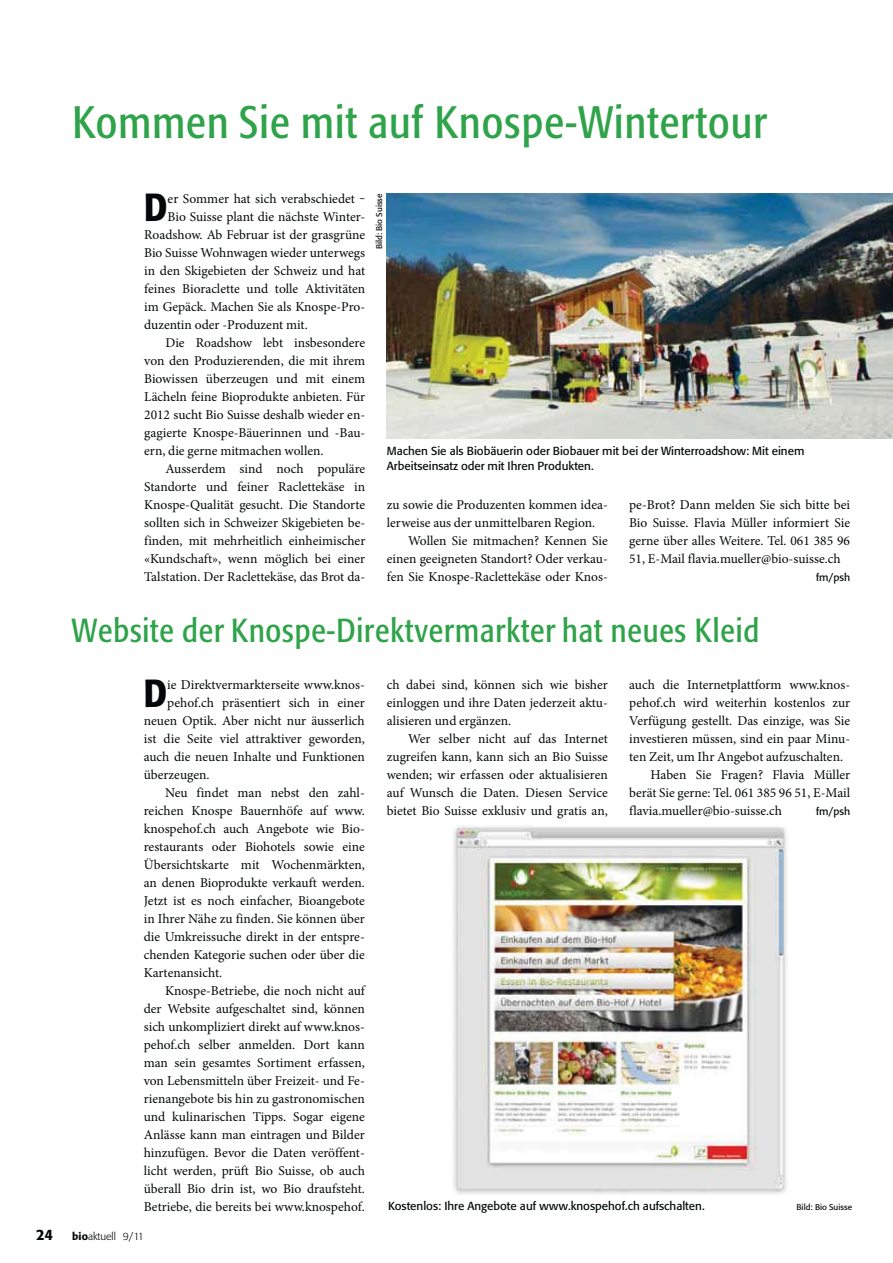
<style>
.page{position:relative;width:893px;height:1263px;background:#fff}
.page>*{position:absolute;margin:0;border:0;box-sizing:border-box;transform-origin:0 0}
.t1{font:condensed 45px "Formata BQ";letter-spacing:.025em;color:#2fa349}
.t2{font:500 condensed 38.85px "Formata BQ";color:#040809}
.t3{font:condensed 33px "Formata BQ";letter-spacing:.025em;color:#2fa349}
.t4{font:500 15px "Formata BQ";color:#040809}
.t5{font:13.5px/18px "Minion Pro";color:#040809;text-align:justify}
.t6{font:11.55px/14.5px "Formata BQ";color:#040809}
.t7{font:300 10.5px "Formata BQ";color:#040809}
.t8{font:10.5px "Formata BQ";color:#040809}
.t9{font:8.25px "Formata BQ";color:#040809}
.s1{font-weight:500}
</style>
<div class="page">
<img style="left:387px;top:194px;width:506px;height:245px">
<img style="left:453px;top:826px;width:334px;height:369px">
<h1 class="t1" style="left:72px;top:104px;width:697px">Kommen Sie mit auf Knospe-Wintertour</h1>
<h2 class="t2" style="left:144px;top:194px;width:25px">D</h2>
<p class="t5" style="left:168px;top:191px;width:199px">er Sommer hat sich verabschiedet ‒</p>
<p class="t9" style="left:375px;top:249px;width:57px;rotate:-90deg">Bild: Bio Suisse</p>
<p class="t5" style="left:168px;top:209px;width:199px">Bio Suisse plant die nächste Winter-</p>
<p class="t5" style="left:144px;top:227px;width:223px">Roadshow. Ab Februar ist der grasgrüne</p>
<p class="t5" style="left:144px;top:245px;width:223px">Bio Suisse Wohnwagen wieder unterwegs</p>
<p class="t5" style="left:144px;top:263px;width:222px">in den Skigebieten der Schweiz und hat</p>
<p class="t5" style="left:144px;top:281px;width:223px">feines Bioraclette und tolle Aktivitäten</p>
<p class="t5" style="left:144px;top:299px;width:222px">im Gepäck. Machen Sie als Knospe-Pro-</p>
<p class="t5" style="left:144px;top:317px;width:165px">duzentin oder -Produzent mit.</p>
<p class="t5" style="left:165px;top:335px;width:201px">Die Roadshow lebt insbesondere</p>
<p class="t5" style="left:144px;top:353px;width:223px">von den Produzierenden, die mit ihrem</p>
<p class="t5" style="left:144px;top:371px;width:223px">Biowissen überzeugen und mit einem</p>
<p class="t5" style="left:144px;top:389px;width:223px">Lächeln feine Bioprodukte anbieten. Für</p>
<p class="t5" style="left:144px;top:407px;width:222px">2012 sucht Bio Suisse deshalb wieder en-</p>
<p class="t5" style="left:144px;top:425px;width:223px">gagierte Knospe-Bäuerinnen und -Bau-</p>
<p class="t5" style="left:144px;top:443px;width:181px">ern, die gerne mitmachen wollen.</p>
<p class="t5" style="left:165px;top:461px;width:201px">Ausserdem sind noch populäre</p>
<p class="t5" style="left:144px;top:479px;width:223px">Standorte und feiner Raclettekäse in</p>
<p class="t5" style="left:144px;top:497px;width:222px">Knospe-Qualität gesucht. Die Standorte</p>
<p class="t5" style="left:144px;top:515px;width:222px">sollten sich in Schweizer Skigebieten be-</p>
<p class="t5" style="left:144px;top:533px;width:223px">finden, mit mehrheitlich einheimischer</p>
<p class="t5" style="left:144px;top:551px;width:223px">«Kundschaft», wenn möglich bei einer</p>
<p class="t5" style="left:144px;top:569px;width:223px">Talstation. Der Raclettekäse, das Brot da-</p>
<p class="t6" style="left:387px;top:444px;width:419px">Machen Sie als Biobäuerin oder Biobauer mit bei der Winterroadshow: Mit einem<br>Arbeitseinsatz oder mit Ihren Produkten.</p>
<p class="t5" style="left:629px;top:497px;width:223px">pe-Brot? Dann melden Sie sich bitte bei Bio Suisse. Flavia Müller informiert Sie gerne über alles Weitere. Tel. 061 385 96<br>51, E-Mail flavia.mueller@bio-suisse.ch</p>
<p class="t8" style="left:816px;top:572px;width:36px">fm/psh</p>
<h3 class="t3" style="left:72px;top:617px;width:689px">Website der Knospe-Direktvermarkter hat neues Kleid</h3>
<p class="t5" style="left:387px;top:677px;width:223px">ch dabei sind, können sich wie bisher einloggen und ihre Daten jederzeit aktu&shy;alisieren und ergänzen.</p>
<p class="t5" style="left:387px;top:731px;width:223px;text-indent:21px">Wer selber nicht auf das Internet zugreifen kann, kann sich an Bio Suisse wenden; wir erfassen oder aktualisieren auf Wunsch die Daten. Diesen Service bietet Bio Suisse exklusiv und gratis an,</p>
<p class="t5" style="left:387px;top:497px;width:223px">zu sowie die Produzenten kommen idea-</p>
<p class="t5" style="left:387px;top:515px;width:210px">lerweise aus der unmittelbaren Region.</p>
<p class="t5" style="left:408px;top:533px;width:201px">Wollen Sie mitmachen? Kennen Sie</p>
<p class="t5" style="left:387px;top:551px;width:223px">einen geeigneten Standort? Oder verkau-</p>
<p class="t5" style="left:387px;top:569px;width:223px">fen Sie Knospe-Raclettekäse oder Knos-</p>
<p class="t5" style="left:629px;top:677px;width:223px">auch die Internetplattform www.knos-</p>
<p class="t5" style="left:629px;top:695px;width:222px">pehof.ch wird weiterhin kostenlos zur</p>
<p class="t5" style="left:629px;top:713px;width:223px">Verfügung gestellt. Das einzige, was Sie</p>
<p class="t5" style="left:629px;top:731px;width:222px">investieren müssen, sind ein paar Minu-</p>
<p class="t5" style="left:629px;top:749px;width:215px">ten Zeit, um Ihr Angebot aufzuschalten.</p>
<p class="t5" style="left:650px;top:767px;width:201px">Haben Sie Fragen? Flavia Müller</p>
<p class="t5" style="left:629px;top:785px;width:222px">berät Sie gerne: Tel. 061 385 96 51, E-Mail</p>
<p class="t5" style="left:629px;top:803px;width:154px">flavia.mueller@bio-suisse.ch</p>
<p class="t8" style="left:816px;top:806px;width:36px">fm/psh</p>
<h2 class="t2" style="left:144px;top:680px;width:25px">D</h2>
<p class="t5" style="left:167px;top:677px;width:199px">ie Direktvermarkterseite www.knos-</p>
<p class="t5" style="left:167px;top:695px;width:199px">pehof.ch präsentiert sich in einer</p>
<p class="t5" style="left:144px;top:713px;width:223px">neuen Optik. Aber nicht nur äusserlich</p>
<p class="t5" style="left:144px;top:731px;width:223px">ist die Seite viel attraktiver geworden,</p>
<p class="t5" style="left:144px;top:749px;width:223px">auch die neuen Inhalte und Funktionen</p>
<p class="t5" style="left:144px;top:767px;width:67px">überzeugen.</p>
<p class="t5" style="left:165px;top:785px;width:201px">Neu findet man nebst den zahl-</p>
<p class="t5" style="left:144px;top:803px;width:223px">reichen Knospe Bauernhöfe auf www.</p>
<p class="t5" style="left:144px;top:821px;width:222px">knospehof.ch auch Angebote wie Bio-</p>
<p class="t5" style="left:144px;top:839px;width:223px">restaurants oder Biohotels sowie eine</p>
<p class="t5" style="left:144px;top:857px;width:223px">Übersichtskarte mit Wochenmärkten,</p>
<p class="t5" style="left:144px;top:875px;width:223px">an denen Bioprodukte verkauft werden.</p>
<p class="t5" style="left:144px;top:893px;width:223px">Jetzt ist es noch einfacher, Bioangebote</p>
<p class="t5" style="left:144px;top:911px;width:223px">in Ihrer Nähe zu finden. Sie können über</p>
<p class="t5" style="left:144px;top:929px;width:223px">die Umkreissuche direkt in der entspre-</p>
<p class="t5" style="left:144px;top:947px;width:223px">chenden Kategorie suchen oder über die</p>
<p class="t5" style="left:144px;top:965px;width:80px">Kartenansicht.</p>
<p class="t5" style="left:165px;top:983px;width:201px">Knospe-Betriebe, die noch nicht auf</p>
<p class="t5" style="left:144px;top:1001px;width:223px">der Website aufgeschaltet sind, können</p>
<p class="t5" style="left:144px;top:1019px;width:222px">sich unkompliziert direkt auf www.knos-</p>
<p class="t5" style="left:144px;top:1037px;width:223px">pehof.ch selber anmelden. Dort kann</p>
<p class="t5" style="left:144px;top:1055px;width:223px">man sein gesamtes Sortiment erfassen,</p>
<p class="t5" style="left:144px;top:1073px;width:222px">von Lebensmitteln über Freizeit- und Fe-</p>
<p class="t5" style="left:144px;top:1091px;width:222px">rienangebote bis hin zu gastronomischen</p>
<p class="t5" style="left:144px;top:1109px;width:223px">und kulinarischen Tipps. Sogar eigene</p>
<p class="t5" style="left:144px;top:1127px;width:222px">Anlässe kann man eintragen und Bilder</p>
<p class="t5" style="left:144px;top:1145px;width:223px">hinzufügen. Bevor die Daten veröffent-</p>
<p class="t5" style="left:144px;top:1163px;width:223px">licht werden, prüft Bio Suisse, ob auch</p>
<p class="t5" style="left:144px;top:1181px;width:223px">überall Bio drin ist, wo Bio draufsteht.</p>
<p class="t5" style="left:144px;top:1198px;width:222px">Betriebe, die bereits bei www.knospehof.</p>
<p class="t6" style="left:388px;top:1200px;width:318px">Kostenlos: Ihre Angebote auf www.knospehof.ch aufschalten.</p>
<p class="t9" style="left:796px;top:1204px;width:57px">Bild: Bio Suisse</p>
<p class="t4" style="left:36px;top:1228px;width:19px">24</p>
<p class="t7" style="left:72px;top:1231px;width:73px"><span class="s1">bio</span>aktuell 9/11</p>
</div>
